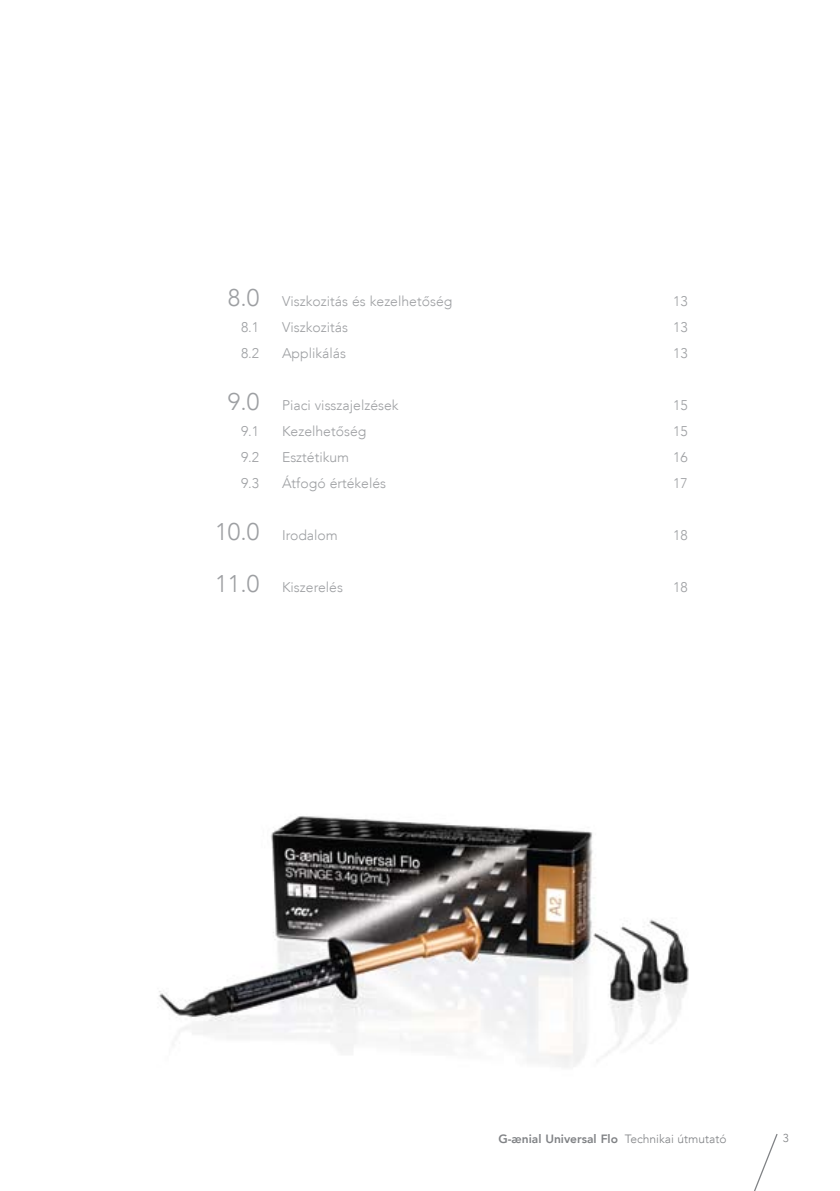
<style>
.page{position:relative;width:840px;height:1191px;background:#fff}
.page>*{position:absolute;margin:0;border:0;box-sizing:border-box;transform-origin:0 0}
.t1{font:300 14px "Avenir";color:#9d9fa2}
.t2{font:800 12px "Avenir";color:#808285}
.t3{font:300 11.4px "Avenir";color:#808285}
.s1{font-size:24.2px}
.s2{font-weight:300}
</style>
<div class="page">
<img style="left:159px;top:816px;width:530px;height:251px">
<svg style="left:754px;top:1134px;width:24px;height:57px"></svg>
<p class="t1" style="left:228px;top:293px;width:226px"><span class="s1">8.0</span> Viszkozitás és kezelhetőség</p>
<p class="t1" style="left:673px;top:293px;width:16px">13</p>
<p class="t1" style="left:241px;top:319px;width:20px">8.1</p>
<p class="t1" style="left:282px;top:319px;width:67px">Viszkozitás</p>
<p class="t1" style="left:673px;top:319px;width:16px">13</p>
<p class="t1" style="left:241px;top:345px;width:20px">8.2</p>
<p class="t1" style="left:282px;top:345px;width:66px">Applikálás</p>
<p class="t1" style="left:673px;top:345px;width:16px">13</p>
<p class="t1" style="left:228px;top:397px;width:172px"><span class="s1">9.0</span> Piaci visszajelzések</p>
<p class="t1" style="left:673px;top:397px;width:16px">15</p>
<p class="t1" style="left:241px;top:423px;width:20px">9.1</p>
<p class="t1" style="left:282px;top:423px;width:86px">Kezelhetőség</p>
<p class="t1" style="left:673px;top:423px;width:16px">15</p>
<p class="t1" style="left:241px;top:449px;width:20px">9.2</p>
<p class="t1" style="left:282px;top:449px;width:69px">Esztétikum</p>
<p class="t1" style="left:673px;top:449px;width:16px">16</p>
<p class="t1" style="left:241px;top:475px;width:20px">9.3</p>
<p class="t1" style="left:282px;top:475px;width:106px">Átfogó értékelés</p>
<p class="t1" style="left:673px;top:475px;width:16px">17</p>
<p class="t1" style="left:215px;top:527px;width:124px"><span class="s1">10.0</span> Irodalom</p>
<p class="t1" style="left:673px;top:527px;width:16px">18</p>
<p class="t1" style="left:215px;top:579px;width:129px"><span class="s1">11.0</span> Kiszerelés</p>
<p class="t1" style="left:673px;top:579px;width:16px">18</p>
<p class="t2" style="left:498px;top:1132px;width:229px">G-ænial Universal Flo <span class="s2">Technikai útmutató</span></p>
<p class="t3" style="left:782px;top:1131px;width:7px">3</p>
</div>
